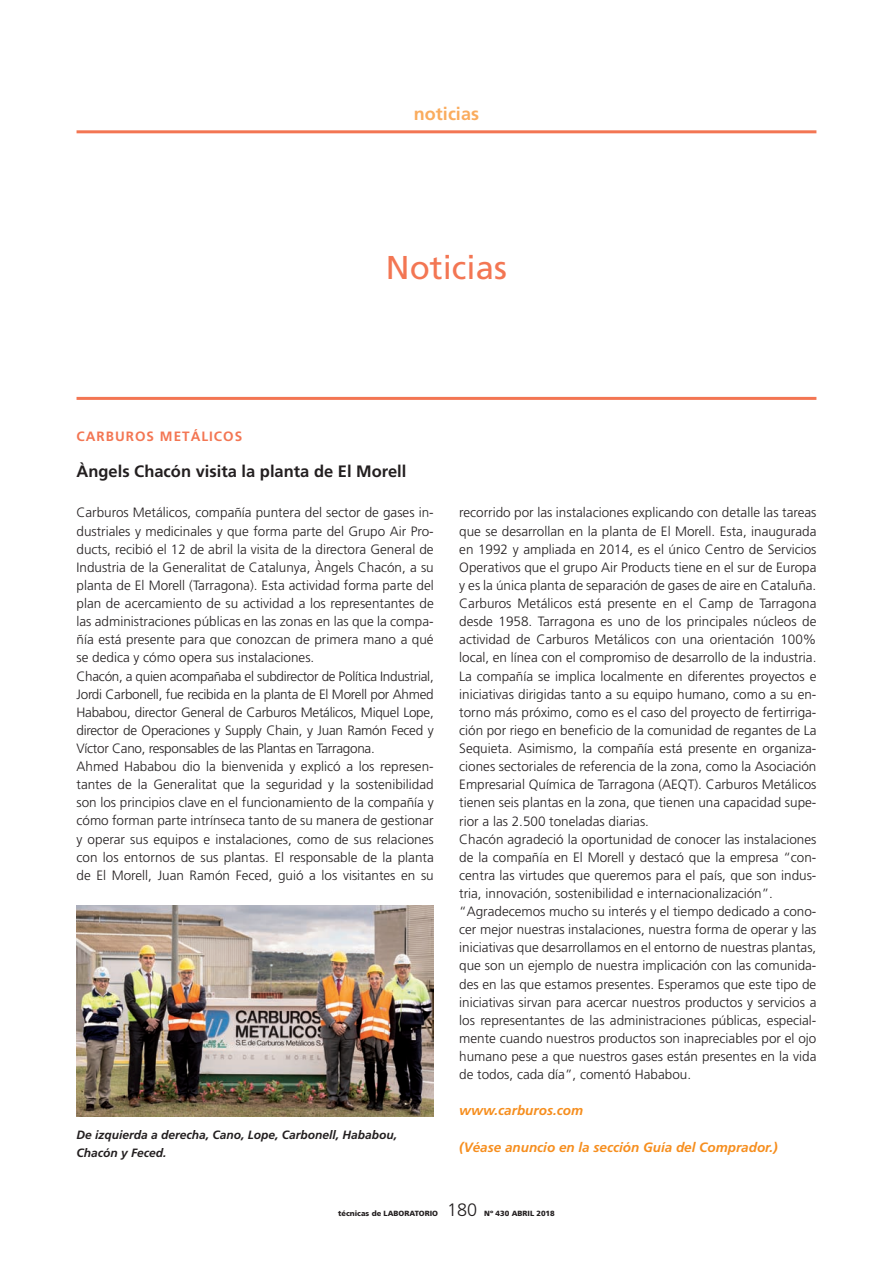
<style>
.page{position:relative;width:893px;height:1263px;background:#fff}
.page>*{position:absolute;margin:0;border:0;box-sizing:border-box;transform-origin:0 0}
.Titolar_NOT{font:33px "Frutiger";color:#f37653}
.t1{font:700 18px "Frutiger";color:#faac5e}
.t2{font:300 18px "Frutiger";color:#231f20}
.Titolet_NOT{font:700 16.5px "Frutiger";color:#231f20}
.Texto_base_TL{font:300 13.5px/18.1px "Frutiger";color:#231f20;text-align:justify}
.www_NOT{font:italic 700 13.5px "Frutiger";color:#f68e1e}
.Empresa_NOT{font:700 13.5px "Frutiger";letter-spacing:.075em;color:#f37653}
.Peu_de_foto{font:italic 700 12px "Frutiger";color:#231f20}
.t3{font:900 7.5px "Frutiger";color:#231f20}
</style>
<div class="page">
<hr style="left:77px;top:130px;width:739px;height:3px;background:#f37653">
<hr style="left:77px;top:397px;width:739px;height:3px;background:#f37653">
<img style="left:77px;top:905px;width:357px;height:211px">
<p class="t1" style="left:414px;top:103px;width:66px">noticias</p>
<p class="Titolar_NOT" style="left:386px;top:248px;width:123px">Noticias</p>
<p class="Empresa_NOT" style="left:77px;top:428px;width:167px">CARBUROS METÁLICOS</p>
<p class="Titolet_NOT" style="left:77px;top:462px;width:331px">Àngels Chacón visita la planta de El Morell</p>
<p class="Texto_base_TL" style="left:77px;top:504px;width:359px">Carburos Metálicos, compañía puntera del sector de gases in&shy;dustriales y medicinales y que forma parte del Grupo Air Pro&shy;ducts, recibió el 12 de abril la visita de la directora General de Industria de la Generalitat de Catalunya, Àngels Chacón, a su planta de El Morell (Tarragona). Esta actividad forma parte del plan de acercamiento de su actividad a los representantes de las administraciones públicas en las zonas en las que la compa&shy;ñía está presente para que conozcan de primera mano a qué se dedica y cómo opera sus instalaciones.</p>
<p class="Texto_base_TL" style="left:77px;top:667px;width:359px">Chacón, a quien acompañaba el subdirector de Política Industrial, Jordi Carbonell, fue recibida en la planta de El Morell por Ahmed Hababou, director General de Carburos Metálicos, Miquel Lope, director de Operaciones y Supply Chain, y Juan Ramón Feced y Víctor Cano, responsables de las Plantas en Tarragona.</p>
<p class="Texto_base_TL" style="left:77px;top:757px;width:359px">Ahmed Hababou dio la bienvenida y explicó a los represen&shy;tantes de la Generalitat que la seguridad y la sostenibilidad son los principios clave en el funcionamiento de la compañía y cómo forman parte intrínseca tanto de su manera de gestionar y operar sus equipos e instalaciones, como de sus relaciones con los entornos de sus plantas. El responsable de la planta de El Morell, Juan Ramón Feced, guió a los visitantes en su</p>
<p class="Peu_de_foto" style="left:77px;top:1127px;width:322px">De izquierda a derecha, Cano, Lope, Carbonell, Hababou,</p>
<p class="Peu_de_foto" style="left:77px;top:1145px;width:92px">Chacón y Feced.</p>
<p class="Texto_base_TL" style="left:459px;top:504px;width:359px">recorrido por las instalaciones explicando con detalle las tareas que se desarrollan en la planta de El Morell. Esta, inaugurada en 1992 y ampliada en 2014, es el único Centro de Servicios Operativos que el grupo Air Products tiene en el sur de Europa y es la única planta de separación de gases de aire en Cataluña.</p>
<p class="Texto_base_TL" style="left:459px;top:594px;width:359px">Carburos Metálicos está presente en el Camp de Tarragona desde 1958. Tarragona es uno de los principales núcleos de actividad de Carburos Metálicos con una orientación 100% local, en línea con el compromiso de desarrollo de la industria.<br>La compañía se implica localmente en diferentes proyectos e iniciativas dirigidas tanto a su equipo humano, como a su en&shy;torno más próximo, como es el caso del proyecto de fertirriga&shy;ción por riego en beneficio de la comunidad de regantes de La Sequieta. Asimismo, la compañía está presente en organiza&shy;ciones sectoriales de referencia de la zona, como la Asociación Empresarial Química de Tarragona (AEQT). Carburos Metálicos tienen seis plantas en la zona, que tienen una capacidad supe&shy;rior a las 2.500 toneladas diarias.</p>
<p class="Texto_base_TL" style="left:459px;top:830px;width:359px">Chacón agradeció la oportunidad de conocer las instalaciones de la compañía en El Morell y destacó que la empresa “con&shy;centra las virtudes que queremos para el país, que son indus&shy;tria, innovación, sostenibilidad e internacionalización”.</p>
<p class="Texto_base_TL" style="left:459px;top:902px;width:359px">“Agradecemos mucho su interés y el tiempo dedicado a cono&shy;cer mejor nuestras instalaciones, nuestra forma de operar y las iniciativas que desarrollamos en el entorno de nuestras plantas, que son un ejemplo de nuestra implicación con las comunida&shy;des en las que estamos presentes. Esperamos que este tipo de iniciativas sirvan para acercar nuestros productos y servicios a los representantes de las administraciones públicas, especial&shy;mente cuando nuestros productos son inapreciables por el ojo humano pese a que nuestros gases están presentes en la vida de todos, cada día”, comentó Hababou.</p>
<p class="www_NOT" style="left:459px;top:1103px;width:125px">www.carburos.com</p>
<p class="www_NOT" style="left:459px;top:1139px;width:320px">(Véase anuncio en la sección Guía del Comprador.)</p>
<p class="t3" style="left:338px;top:1209px;width:101px">técnicas de LABORATORIO</p>
<p class="t2" style="left:447px;top:1200px;width:32px">180</p>
<p class="t3" style="left:484px;top:1209px;width:72px">Nº 430 ABRIL 2018</p>
</div>
